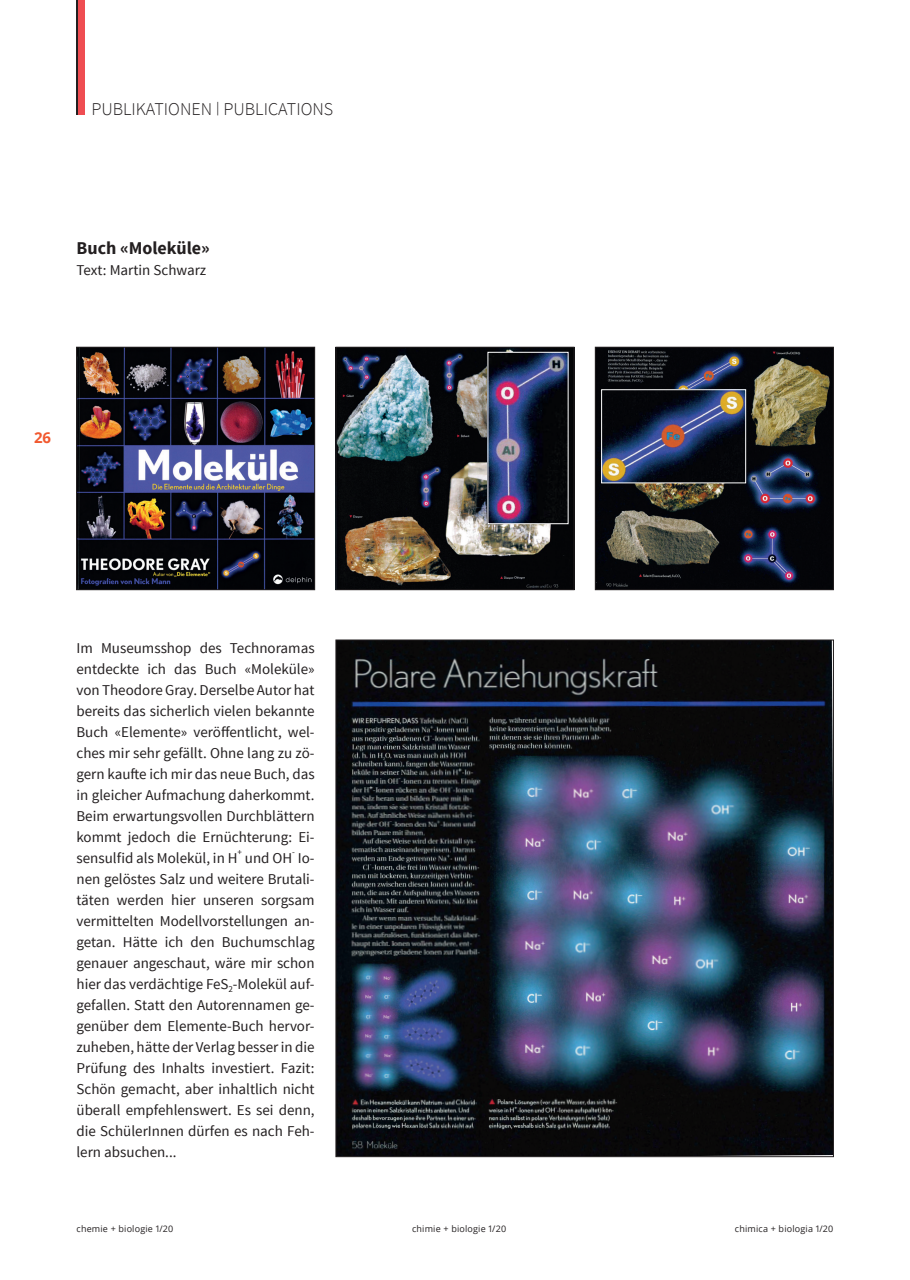
<style>
.page{position:relative;width:910px;height:1280px;background:#fff}
.page>*{position:absolute;margin:0;border:0;box-sizing:border-box;transform-origin:0 0}
.t1{font:300 18px "Source Sans Pro";color:#231f20}
.t2{font:700 18px "Source Sans Pro";color:#231f20}
.t3{font:15px/21px "Source Sans Pro";color:#231f20;text-align:justify}
.t4{font:700 15px "Open Sans";color:#f1592f}
.t5{font:9px "Open Sans";letter-spacing:.02em;color:#231f20}
.t6{font:9px "Source Sans Pro";color:#231f20}
</style>
<div class="page">
<img style="left:78px;top:349px;width:235px;height:239px">
<div style="left:76px;top:347px;width:239px;height:243px;border:1px solid #231f20"></div>
<img style="left:338px;top:642px;width:494px;height:513px">
<img style="left:597px;top:349px;width:235px;height:239px">
<div style="left:595px;top:347px;width:239px;height:243px;border:1px solid #231f20"></div>
<img style="left:338px;top:349px;width:234px;height:239px">
<div style="left:336px;top:347px;width:238px;height:243px;border:1px solid #231f20"></div>
<hr style="left:77px;top:0;width:1px;height:115px;background:#231f20">
<div style="left:78px;top:0;width:6px;height:115px;background:#ef4d52"></div>
<img style="left:603px;top:391px;width:141px;height:90px">
<div style="left:601px;top:389px;width:145px;height:94px;border:1px solid #fff"></div>
<img style="left:490px;top:354px;width:76px;height:168px">
<div style="left:488px;top:352px;width:80px;height:172px;border:1px solid #fff"></div>
<p class="t1" style="left:91px;top:98px;width:243px">PUBLIKATIONEN <sup>|</sup> PUBLICATIONS</p>
<p class="t2" style="left:77px;top:236px;width:135px">Buch «Moleküle»</p>
<p class="t3" style="left:77px;top:259px;width:131px">Text: Martin Schwarz</p>
<p class="t4" style="left:34px;top:427px;width:19px">26</p>
<p class="t3" style="left:76px;top:637px;width:240px">Im Museumsshop des Technoramas entdeckte ich das Buch «Moleküle» von Theodore Gray. Derselbe Autor hat bereits das sicherlich vielen bekannte Buch «Elemente» veröffentlicht, wel&shy;ches mir sehr gefällt. Ohne lang zu zö&shy;gern kaufte ich mir das neue Buch, das in gleicher Aufmachung daherkommt.<br>Beim erwartungsvollen Durchblättern kommt jedoch die Ernüchterung: Ei&shy;sensulfid als Molekül, in H</p>
<p class="t6" style="left:237px;top:847px;width:6px">+</p>
<p class="t3" style="left:245px;top:847px;width:71px">und OH Io-</p>
<p class="t6" style="left:292px;top:847px;width:4px">-</p>
<p class="t3" style="left:77px;top:868px;width:240px">nen gelöstes Salz und weitere Brutali&shy;täten werden hier unseren sorgsam vermittelten Modellvorstellungen an&shy;getan. Hätte ich den Buchumschlag genauer angeschaut, wäre mir schon hier das verdächtige FeS<sub>2</sub>-Molekül auf&shy;gefallen. Statt den Autorennamen ge&shy;genüber dem Elemente-Buch hervor&shy;zuheben, hätte der Verlag besser in die Prüfung des Inhalts investiert. Fazit:<br>Schön gemacht, aber inhaltlich nicht überall empfehlenswert. Es sei denn, die SchülerInnen dürfen es nach Feh&shy;lern absuchen...</p>
<p class="t5" style="left:77px;top:1222px;width:98px">chemie + biologie 1/20</p>
<p class="t5" style="left:412px;top:1222px;width:96px">chimie + biologie 1/20</p>
<p class="t5" style="left:735px;top:1222px;width:100px">chimica + biologia 1/20</p>
</div>
